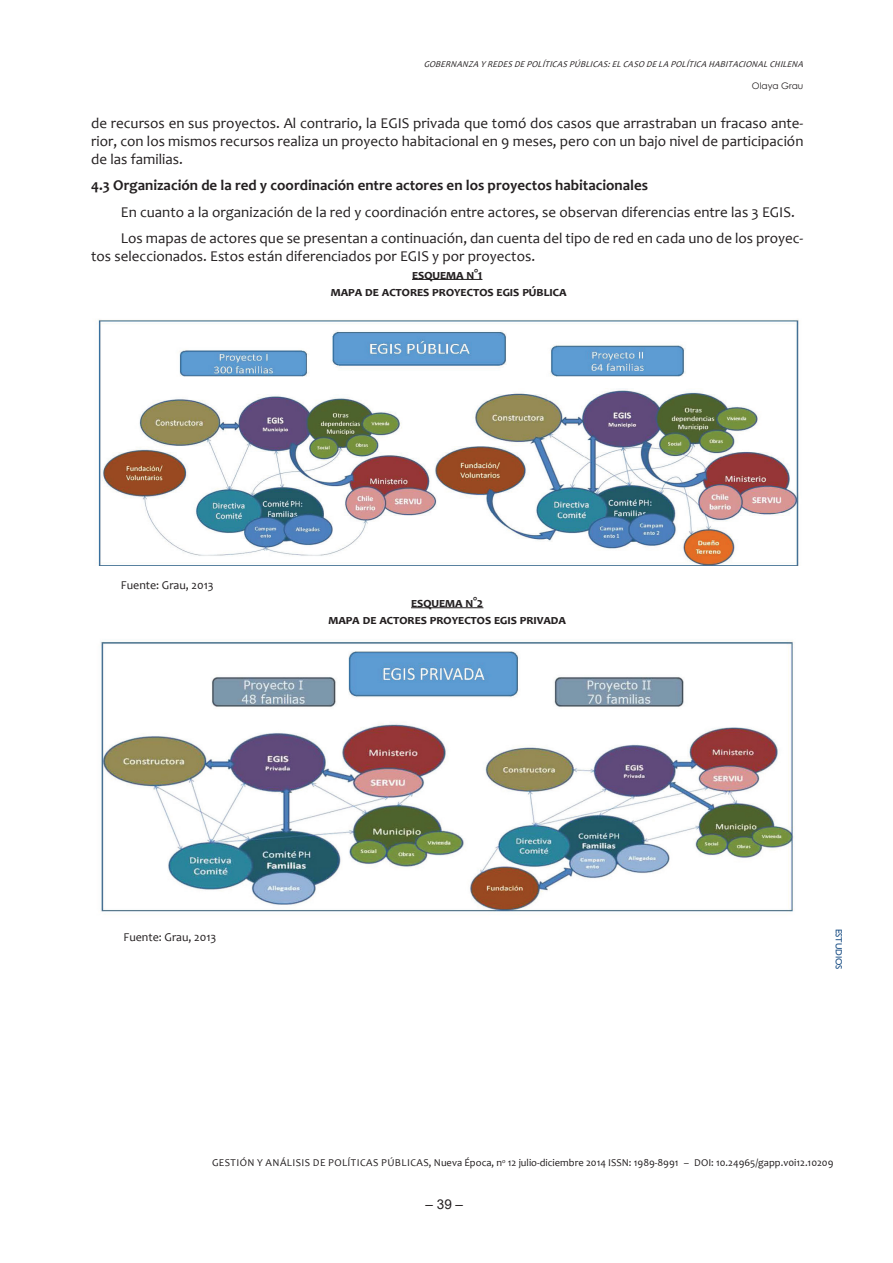
<style>
.page{position:relative;width:893px;height:1263px;background:#fff}
.page>*{position:absolute;margin:0;border:0;box-sizing:border-box;transform-origin:0 0}
.t1{font:15px/18px "Candara";color:#231f20;text-align:justify}
.t2{font:700 15px "Candara";color:#231f20}
.t3{font:700 13.5px/17.5px "Candara";color:#231f20;text-align:center}
.t4{font:13.5px "Arial";color:#231f20}
.t5{font:12px "Candara";color:#231f20}
.t6{font:10.5px "Candara";letter-spacing:.04em;color:#231f20}
.t7{font:10.5px "Candara";color:#231f20}
.t8{font:italic 9px "Candara";color:#231f20}
.t9{font:9px "Century Gothic";color:#231f20}
.t10{font:9px "Gill Sans";color:#174c83}
</style>
<div class="page">
<hr style="left:412px;top:279px;width:70px;height:1px;background:#231f20">
<hr style="left:411px;top:607px;width:72px;height:1px;background:#231f20">
<img style="left:98px;top:319px;width:701px;height:246px">
<img style="left:101px;top:640px;width:693px;height:272px">
<p class="t8" style="left:424px;top:59px;width:383px">GOBERNANZA Y REDES DE POLÍTICAS PÚBLICAS:EL CASO DE LA POLÍTICA HABITACIONAL CHILENA</p>
<p class="t9" style="left:752px;top:79px;width:53px">Olaya Grau</p>
<p class="t1" style="left:91px;top:113px;width:714px">de recursos en sus proyectos. Al contrario, la EGIS privada que tomó dos casos que arrastraban un fracaso ante&shy;rior, con los mismos recursos realiza un proyecto habitacional en 9 meses, pero con un bajo nivel de participación de las familias.</p>
<p class="t2" style="left:91px;top:176px;width:558px">4.3 Organización de la red y coordinación entre actores en los proyectos habitacionales</p>
<p class="t1" style="left:121px;top:198px;width:684px;line-height:26.5px">En cuanto a la organización de la red y coordinación entre actores, se observan diferencias entre las 3 EGIS.<br>Los mapas de actores que se presentan a continuación, dan cuenta del tipo de red en cada uno de los proyec-</p>
<p class="t1" style="left:91px;top:247px;width:445px">tos seleccionados. Estos están diferenciados por EGIS y por proyectos.</p>
<p class="t3" style="left:331px;top:265px;width:237px">Esquema N°1<br>Mapa de actores Proyectos EGIS Pública</p>
<p class="t5" style="left:121px;top:578px;width:94px">Fuente: Grau, 2013</p>
<p class="t3" style="left:328px;top:593px;width:239px">Esquema N°2<br>Mapa de actores Proyectos EGIS Privada</p>
<p class="t5" style="left:123px;top:929px;width:94px">Fuente: Grau, 2013</p>
<p class="t10" style="left:844px;top:928px;width:42px;rotate:90deg">estudios</p>
<p class="t6" style="left:212px;top:1156px;width:402px">Gestión y Análisis de Políticas Públicas, Nueva Época, n<sup>o</sup> 12 julio-diciembre 2014 ISSN</p>
<p class="t7" style="left:629px;top:1156px;width:67px">: 1989-8991 – DOI</p>
<p class="t7" style="left:711px;top:1156px;width:124px">: 10.24965/gapp.v0i12.10209</p>
<p class="t4" style="left:426px;top:1195px;width:39px">– 39 –</p>
</div>
